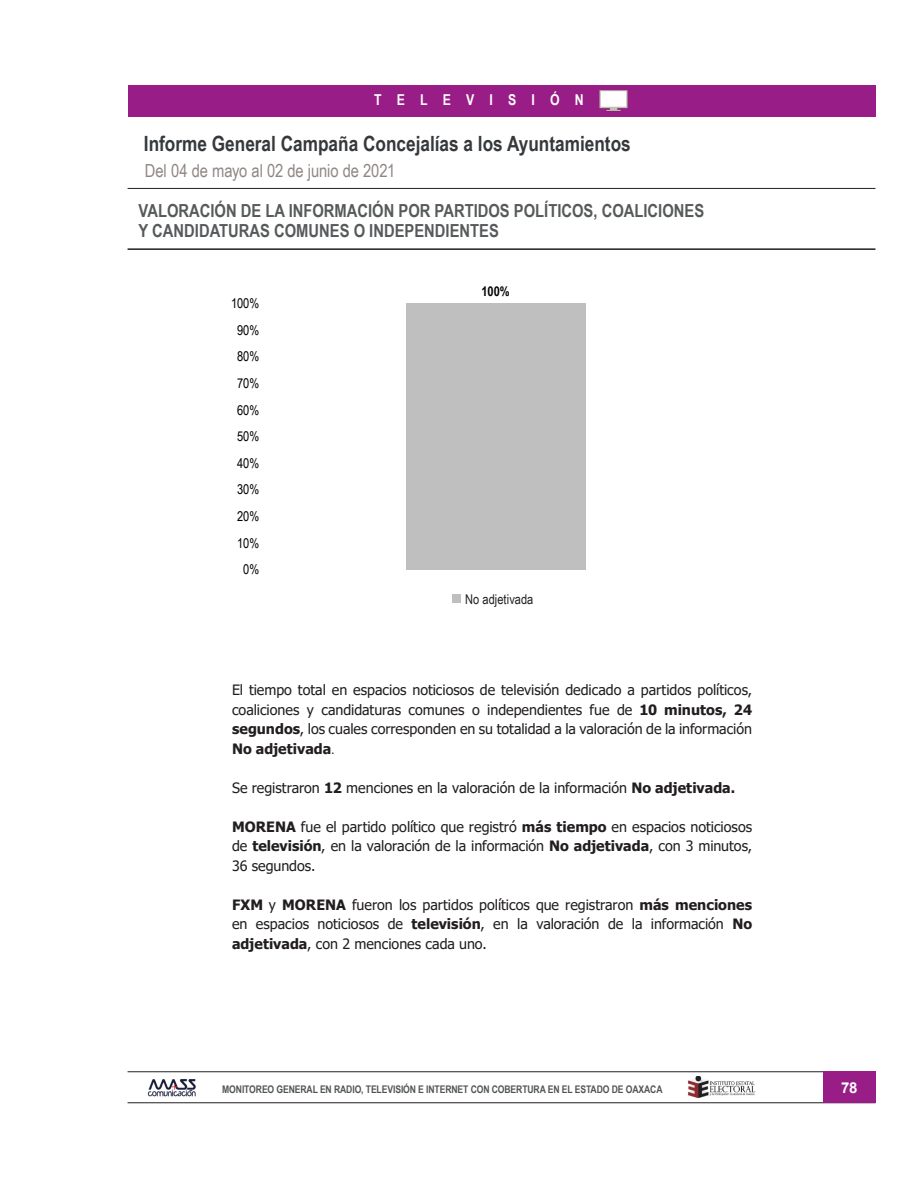
<style>
.page{position:relative;width:918px;height:1188px;background:#fff}
.page>*{position:absolute;margin:0;border:0;box-sizing:border-box;transform-origin:0 0}
.INFORME_SEMANAL{font:700 21px "Arial Narrow";color:#36393c}
.TITULOS_DE_CONTENIDO{font:700 18px/19.5px "Arial Narrow";color:#575a5b}
.t1{font:18px "Arial Narrow";letter-spacing:-.005em;color:#908785}
.RADIO_TV_INTERNET{font:700 15px "Arial Narrow";letter-spacing:1.01em;color:#fff}
.t2{font:700 15px "Arial";color:#fff}
.CUERPO_DE_TEXTO{font:14.25px/19.5px "Tahoma";color:#221e1f;text-align:justify}
.t3{font:13.5px "Arial Narrow";letter-spacing:-.005em;color:#000}
.t4{font:13.5px "Arial Narrow";letter-spacing:.005em;color:#231f20}
.t5{font:700 13.5px "Arial Narrow";color:#000}
.t6{font:700 10.5px "Arial Narrow";letter-spacing:-.01em;color:#515456}
.s1{font-weight:700}
.s2{color:#231f20}
.s3{font-weight:700;color:#231f20}
.s4{font-family:"Times New Roman";color:#231f20}
</style>
<div class="page">
<hr style="left:128px;top:1072px;width:747px;height:1px;background:#231f20">
<hr style="left:128px;top:1103px;width:747px;height:1px;background:#231f20">
<div style="left:823px;top:1072px;width:52px;height:31px;background:#991d86"></div>
<img style="left:147px;top:1079px;width:49px;height:18px">
<img style="left:687px;top:1077px;width:69px;height:22px">
<hr style="left:128px;top:248px;width:747px;height:2px;background:#231f20">
<hr style="left:128px;top:188px;width:747px;height:1px;background:#231f20">
<div style="left:128px;top:85px;width:747px;height:31px;background:#991d86"></div>
<img style="left:599px;top:90px;width:29px;height:22px">
<div style="left:452px;top:595px;width:9px;height:8px;background:#bfbfbf"></div>
<div style="left:406px;top:304px;width:179px;height:266px;background:#bfbfbf"></div>
<p class="RADIO_TV_INTERNET" style="left:374px;top:88px;width:211px">TELEVISIÓN</p>
<p class="INFORME_SEMANAL" style="left:144px;top:128px;width:488px">Informe General Campaña Concejalías a los Ayuntamientos</p>
<p class="t1" style="left:145px;top:158px;width:252px">Del 04 de mayo al 02 de junio de 2021</p>
<p class="TITULOS_DE_CONTENIDO" style="left:139px;top:200px;width:567px">VALORACIÓN DE LA INFORMACIÓN POR PARTIDOS POLÍTICOS, COALICIONES<br>Y CANDIDATURAS COMUNES O INDEPENDIENTES</p>
<p class="t3" style="left:231px;top:293px;width:30px">100%</p>
<p class="t3" style="left:237px;top:320px;width:24px">90%</p>
<p class="t3" style="left:237px;top:347px;width:24px">80%</p>
<p class="t3" style="left:237px;top:373px;width:24px">70%</p>
<p class="t3" style="left:237px;top:400px;width:24px">60%</p>
<p class="t3" style="left:237px;top:427px;width:24px">50%</p>
<p class="t3" style="left:237px;top:453px;width:24px">40%</p>
<p class="t3" style="left:237px;top:480px;width:24px">30%</p>
<p class="t3" style="left:237px;top:506px;width:24px">20%</p>
<p class="t3" style="left:237px;top:533px;width:24px">10%</p>
<p class="t3" style="left:243px;top:560px;width:17px">0%</p>
<p class="t5" style="left:481px;top:281px;width:30px">100%</p>
<p class="t4" style="left:465px;top:589px;width:70px">No adjetivada</p>
<p class="CUERPO_DE_TEXTO" style="left:232px;top:681px;width:522px">El tiempo total en espacios noticiosos de televisión dedicado a partidos políticos, coaliciones y candidaturas comunes o independientes fue de <span class="s1">10 minutos, 24 segundos</span>, los <span class="s2">cuales corresponden en su totalidad a la valoración de la información </span><span class="s3">No adjetivada</span><span class="s4">.</span></p>
<p class="CUERPO_DE_TEXTO" style="left:232px;top:779px;width:505px">Se registraron <span class="s1">12</span> menciones en la valoración de la información <span class="s1">No adjetivada.</span></p>
<p class="CUERPO_DE_TEXTO" style="left:232px;top:818px;width:522px"><span class="s1">MORENA</span> fue el partido político que registró <span class="s1">más tiempo</span> en espacios noticiosos de <span class="s1">televisión</span>, en la valoración de la información <span class="s1">No adjetivada</span>, con 3 minutos, 36 segundos.</p>
<p class="CUERPO_DE_TEXTO" style="left:232px;top:896px;width:522px"><span class="s1">FXM</span> y <span class="s1">MORENA</span> fueron los partidos políticos que registraron <span class="s1">más menciones </span>en espacios noticiosos de <span class="s1">televisión</span>, en la valoración de la información <span class="s1">No adjetivada</span>, con 2 menciones cada uno.</p>
<p class="t6" style="left:222px;top:1081px;width:442px">MONITOREO GENERAL EN RADIO, TELEVISIÓN E INTERNET CON COBERTURA EN EL ESTADO DE OAXACA</p>
<p class="t2" style="left:841px;top:1077px;width:18px">78</p>
</div>
